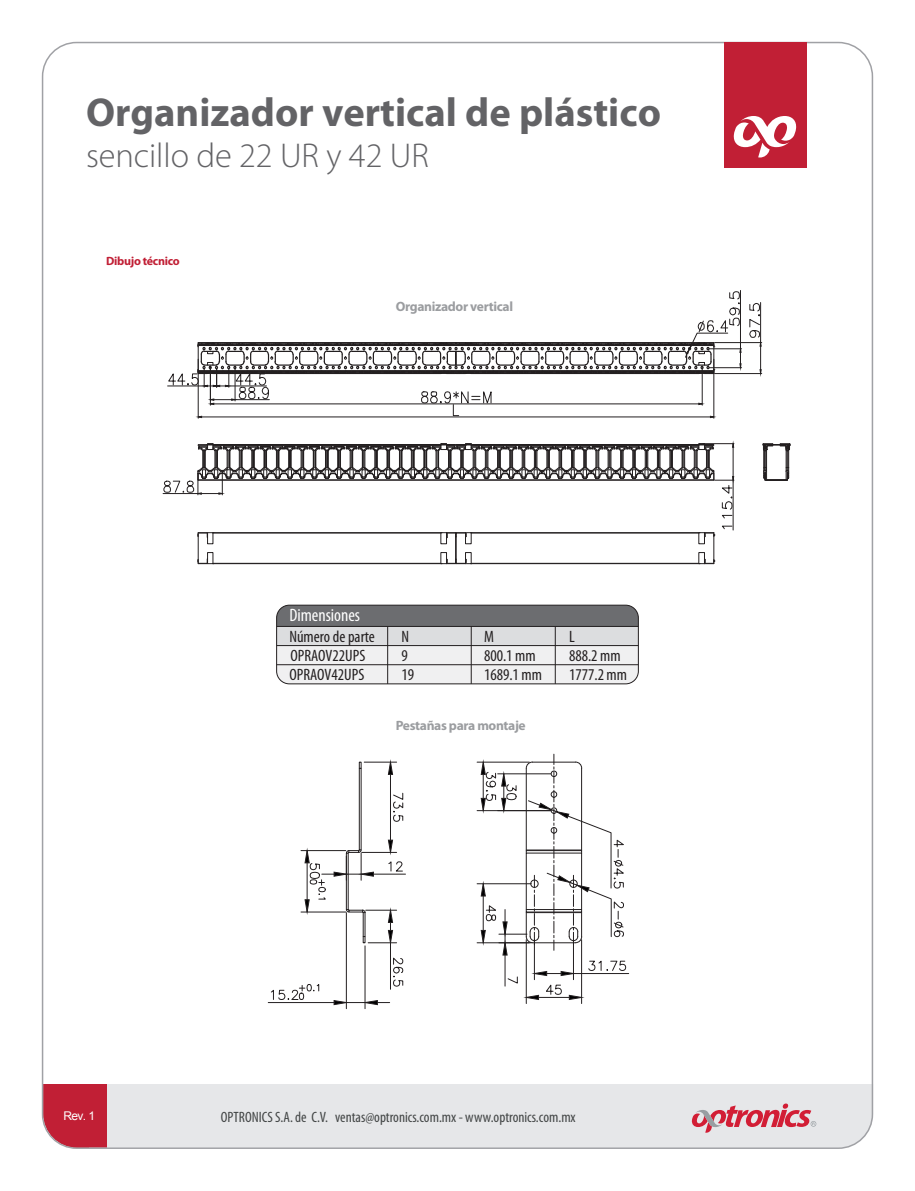
<style>
.page{position:relative;width:915px;height:1191px;background:#fff}
.page>*{position:absolute;margin:0;border:0;box-sizing:border-box;transform-origin:0 0}
.t1{font:700 40.5px "Myriad Pro";color:#636366}
.t2{font:300 34.5px "Myriad Pro";letter-spacing:-.005em;color:#636366}
.t3{font:condensed 18px "Myriad Pro";color:#fff}
.t4{font:condensed 16.5px/19.2px "Myriad Pro";color:#231f20}
.t5{font:condensed 15px "Myriad Pro";color:#424545}
.t6{font:700 13.5px "Myriad Pro";letter-spacing:-.025em;color:#9b9da0}
.t7{font:700 12px "Myriad Pro";letter-spacing:-.025em;color:#c11f35}
.t8{font:12px "Arial";color:#fff}
</style>
<div class="page">
<div style="left:107px;top:1084px;width:765px;height:63px;background:#e6e7e9"></div>
<div style="left:43px;top:1084px;width:64px;height:63px;background:#c11f35"></div>
<div style="left:723px;top:43px;width:83px;height:125px;background:#c11f35"></div>
<svg style="left:733px;top:116px;width:63px;height:41px"></svg>
<svg style="left:691px;top:1103px;width:125px;height:29px"></svg>
<div style="left:276px;top:605px;width:362px;height:79px;background:#f0f0f1;border-radius:13px"></div>
<div style="left:276px;top:626px;width:362px;height:19px;background:#dcdddf"></div>
<div style="left:276px;top:605px;width:362px;height:21px;background:#6c6d70"></div>
<hr style="left:387px;top:626px;width:1px;height:58px;background:#231f20">
<hr style="left:471px;top:626px;width:1px;height:58px;background:#231f20">
<hr style="left:276px;top:626px;width:362px;height:1px;background:#231f20">
<hr style="left:276px;top:645px;width:362px;height:1px;background:#231f20">
<hr style="left:276px;top:664px;width:362px;height:1px;background:#231f20">
<hr style="left:555px;top:626px;width:1px;height:58px;background:#231f20">
<div style="left:276px;top:605px;width:362px;height:79px;border:1px solid #231f20;border-radius:13px"></div>
<div style="left:359px;top:768px;width:2px;height:82px;border:1px solid #231f20"></div>
<svg style="left:359px;top:761px;width:2px;height:7px"></svg>
<hr style="left:390px;top:942px;width:1px;height:47px;background:#231f20">
<svg style="left:393px;top:957px;width:10px;height:30px"></svg>
<hr style="left:346px;top:912px;width:1px;height:96px;background:#231f20">
<hr style="left:364px;top:946px;width:1px;height:62px;background:#231f20">
<hr style="left:268px;top:1002px;width:66px;height:1px;background:#231f20">
<svg style="left:333px;top:999px;width:56px;height:6px"></svg>
<svg style="left:271px;top:984px;width:48px;height:16px"></svg>
<hr style="left:301px;top:911px;width:44px;height:1px;background:#231f20">
<hr style="left:301px;top:850px;width:44px;height:1px;background:#231f20">
<hr style="left:373px;top:873px;width:32px;height:1px;background:#231f20">
<hr style="left:364px;top:761px;width:32px;height:1px;background:#231f20">
<hr style="left:390px;top:774px;width:1px;height:66px;background:#231f20">
<svg style="left:387px;top:759px;width:6px;height:16px"></svg>
<svg style="left:304px;top:839px;width:99px;height:108px"></svg>
<svg style="left:393px;top:792px;width:10px;height:30px"></svg>
<hr style="left:477px;top:810px;width:73px;height:1px;background:#231f20">
<hr style="left:477px;top:761px;width:52px;height:1px;background:#231f20">
<hr style="left:573px;top:973px;width:55px;height:1px;background:#231f20">
<hr style="left:581px;top:939px;width:1px;height:64px;background:#231f20">
<hr style="left:525px;top:939px;width:1px;height:64px;background:#231f20">
<hr style="left:477px;top:883px;width:54px;height:1px;background:#231f20">
<hr style="left:477px;top:942px;width:54px;height:1px;background:#231f20">
<svg style="left:480px;top:754px;width:146px;height:246px"></svg>
<div style="left:550px;top:791px;width:7px;height:6px;border:1px solid #231f20;border-radius:50%"></div>
<div style="left:550px;top:827px;width:7px;height:6px;border:1px solid #231f20;border-radius:50%"></div>
<hr style="left:470px;top:532px;width:228px;height:1px;background:#231f20">
<hr style="left:213px;top:532px;width:228px;height:1px;background:#231f20">
<div style="left:440px;top:532px;width:6px;height:12px;border:1px solid #231f20"></div>
<hr style="left:471px;top:533px;width:227px;height:1px;background:#231f20">
<hr style="left:471px;top:563px;width:227px;height:1px;background:#231f20">
<hr style="left:213px;top:533px;width:227px;height:1px;background:#231f20">
<hr style="left:213px;top:563px;width:227px;height:1px;background:#231f20">
<svg style="left:441px;top:532px;width:30px;height:32px"></svg>
<svg style="left:698px;top:532px;width:16px;height:32px"></svg>
<svg style="left:197px;top:532px;width:17px;height:32px"></svg>
<svg style="left:762px;top:443px;width:28px;height:38px"></svg>
<hr style="left:167px;top:386px;width:37px;height:1px;background:#231f20">
<hr style="left:714px;top:373px;width:47px;height:1px;background:#231f20">
<hr style="left:714px;top:342px;width:47px;height:1px;background:#231f20">
<hr style="left:760px;top:302px;width:1px;height:40px;background:#231f20">
<svg style="left:749px;top:303px;width:12px;height:71px"></svg>
<hr style="left:732px;top:480px;width:1px;height:50px;background:#231f20">
<svg style="left:722px;top:526px;width:10px;height:3px"></svg>
<svg style="left:722px;top:515px;width:10px;height:3px"></svg>
<svg style="left:163px;top:443px;width:571px;height:66px"></svg>
<hr style="left:740px;top:290px;width:1px;height:59px;background:#231f20">
<svg style="left:168px;top:291px;width:573px;height:127px"></svg>
<h1 class="t1" style="left:86px;top:85px;width:576px">Organizador vertical de plástico</h1>
<h2 class="t2" style="left:86px;top:136px;width:344px">sencillo de 22 UR y 42 UR</h2>
<p class="t7" style="left:106px;top:253px;width:75px">Dibujo técnico</p>
<p class="t6" style="left:395px;top:298px;width:119px">Organizador vertical</p>
<p class="t3" style="left:289px;top:604px;width:72px">Dimensiones</p>
<p class="t4" style="left:289px;top:626px;width:87px">Número de parte</p>
<p class="t4" style="left:289px;top:664px;width:76px">OPRAOV42UPS</p>
<p class="t4" style="left:290px;top:645px;width:76px">OPRAOV22UPS</p>
<p class="t4" style="left:401px;top:626px;width:14px">N<br>9<br>19</p>
<p class="t4" style="left:569px;top:626px;width:60px">L<br>888.2 mm<br>1777.2 mm</p>
<p class="t4" style="left:484px;top:626px;width:60px">M<br>800.1 mm<br>1689.1 mm</p>
<p class="t6" style="left:395px;top:717px;width:131px">Pestañas para montaje</p>
<p class="t8" style="left:63px;top:1108px;width:33px">Rev. 1</p>
<p class="t5" style="left:221px;top:1108px;width:356px">OPTRONICS S.A. de C.V. ventas@optronics.com.mx - www.optronics.com.mx</p>
</div>
